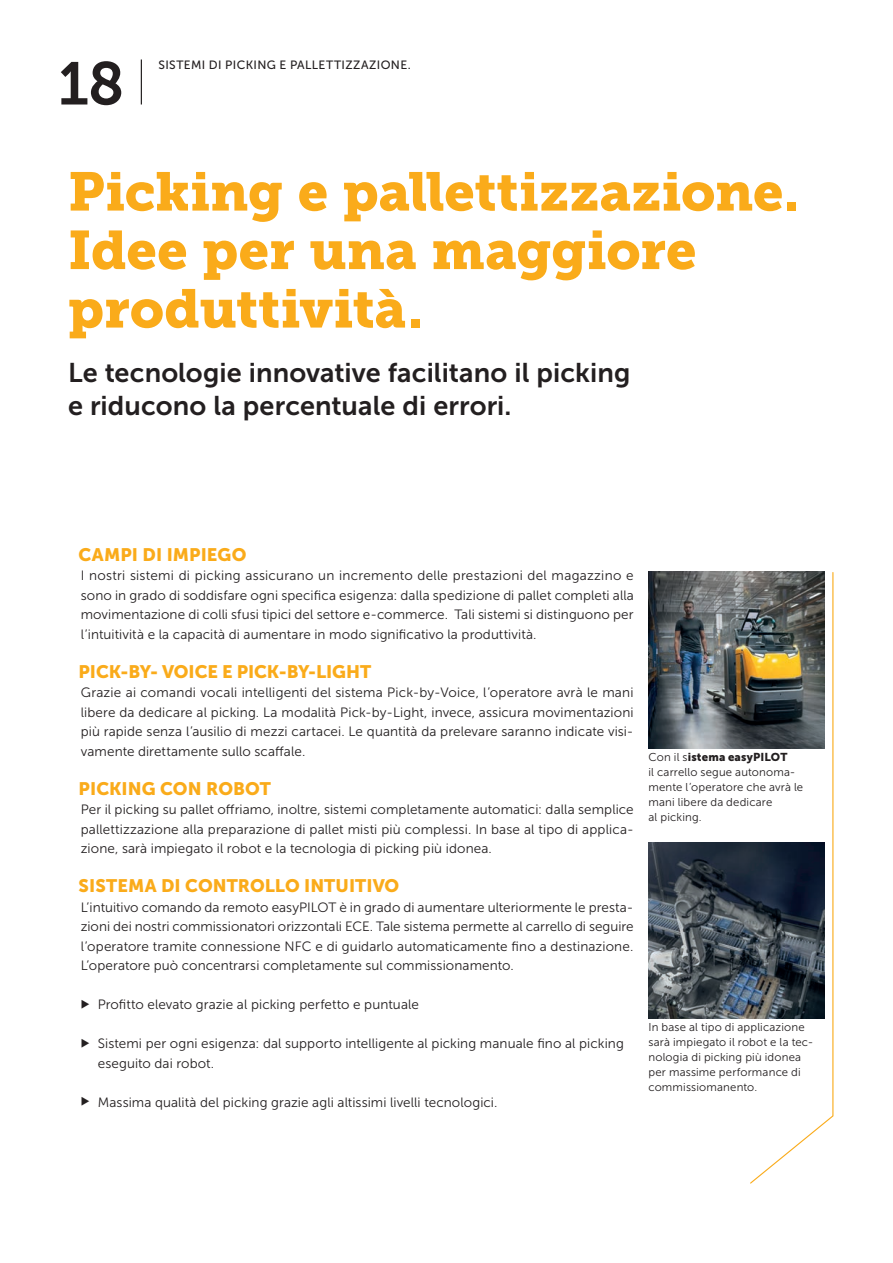
<style>
.page{position:relative;width:893px;height:1263px;background:#fff}
.page>*{position:absolute;margin:0;border:0;box-sizing:border-box;transform-origin:0 0}
.t1{font:60px "Museo JH Slab 700";color:#231f20}
.t2{font:54px/58.5px "Museo JH Slab 900";color:#faab1a}
.t3{font:27px/33px "Museo JH Sans 700";letter-spacing:.005em;color:#231f20}
.t4{font:18px "Museo JH Sans 900";color:#faab1a}
.t5{font:13.5px/19.5px "Museo JH Sans 300";letter-spacing:.005em;color:#231f20;text-align:justify}
.t6{font:12px "Museo JH Sans 500";letter-spacing:.035em;color:#231f20}
.t7{font:11.4px/15px "Museo JH Sans 300";letter-spacing:.015em;color:#231f20}
.t8{font:11.4px "Museo JH Sans 900";letter-spacing:.01em;color:#231f20}
.s1{font-family:"Museo JH Sans 300"}
</style>
<div class="page">
<img style="left:648px;top:572px;width:101px;height:176px">
<img style="left:648px;top:842px;width:101px;height:176px">
<hr style="left:141px;top:59px;width:1px;height:45px;background:#231f20">
<svg style="left:749px;top:571px;width:85px;height:613px"></svg>
<h1 class="t1" style="left:58px;top:49px;width:67px">18</h1>
<p class="t6" style="left:158px;top:57px;width:254px">SISTEMI DI PICKING E PALLETTIZZAZIONE.</p>
<h2 class="t2" style="left:68px;top:168px;width:732px">Picking e pallettizzazione.<br>Idee per una maggiore produttività.</h2>
<h3 class="t3" style="left:68px;top:359px;width:564px">Le tecnologie innovative facilitano il picking e riducono la percentuale di errori.</h3>
<h3 class="t4" style="left:79px;top:548px;width:169px">CAMPI DI IMPIEGO</h3>
<p class="t5" style="left:81px;top:567px;width:555px">I nostri sistemi di picking assicurano un incremento delle prestazioni del magazzino e sono in grado di soddisfare ogni specifica esigenza: dalla spedizione di pallet completi alla movimentazione di colli sfusi tipici del settore e-commerce. Tali sistemi si distinguono per l’intuitività e la capacità di aumentare in modo significativo la produttività.</p>
<h3 class="t4" style="left:79px;top:665px;width:294px">PICK-BY- VOICE E PICK-BY-LIGHT</h3>
<p class="t5" style="left:81px;top:684px;width:554px">Grazie ai comandi vocali intelligenti del sistema Pick-by-Voice, l’operatore avrà le mani libere da dedicare al picking. La modalità Pick-by-Light, invece, assicura movimentazioni più rapide senza l’ausilio di mezzi cartacei. Le quantità da prelevare saranno indicate visi&shy;vamente direttamente sullo scaffale.</p>
<h3 class="t4" style="left:79px;top:782px;width:194px">PICKING CON ROBOT</h3>
<p class="t5" style="left:81px;top:801px;width:554px">Per il picking su pallet offriamo, inoltre, sistemi completamente automatici: dalla semplice pallettizzazione alla preparazione di pallet misti più complessi. In base al tipo di applica&shy;zione, sarà impiegato il robot e la tecnologia di picking più idonea.</p>
<h3 class="t4" style="left:79px;top:879px;width:322px">SISTEMA DI CONTROLLO INTUITIVO</h3>
<p class="t5" style="left:81px;top:898px;width:554px">L’intuitivo comando da remoto easyPILOT è in grado di aumentare ulteriormente le presta&shy;zioni dei nostri commissionatori orizzontali ECE. Tale sistema permette al carrello di seguire l’operatore tramite connessione NFC e di guidarlo automaticamente fino a destinazione.<br>L’operatore può concentrarsi completamente sul commissionamento.</p>
<p class="t5" style="left:98px;top:996px;width:323px">Profitto elevato grazie al picking perfetto e puntuale</p>
<p class="t5" style="left:98px;top:1035px;width:528px">Sistemi per ogni esigenza: dal supporto intelligente al picking manuale fino al picking eseguito dai robot.</p>
<p class="t5" style="left:98px;top:1093px;width:401px">Massima qualità del picking grazie agli altissimi livelli tecnologici.</p>
<p class="t8" style="left:648px;top:753px;width:140px"><span class="s1">Con il s</span>istema easyPILOT</p>
<p class="t7" style="left:648px;top:766px;width:156px">il carrello segue autonoma&shy;mente l’operatore che avrà le mani libere da dedicare<br>al picking.</p>
<p class="t7" style="left:648px;top:1021px;width:167px">In base al tipo di applicazione sarà impiegato il robot e la tec&shy;nologia di picking più idonea per massime performance di commissiomanento.</p>
</div>
